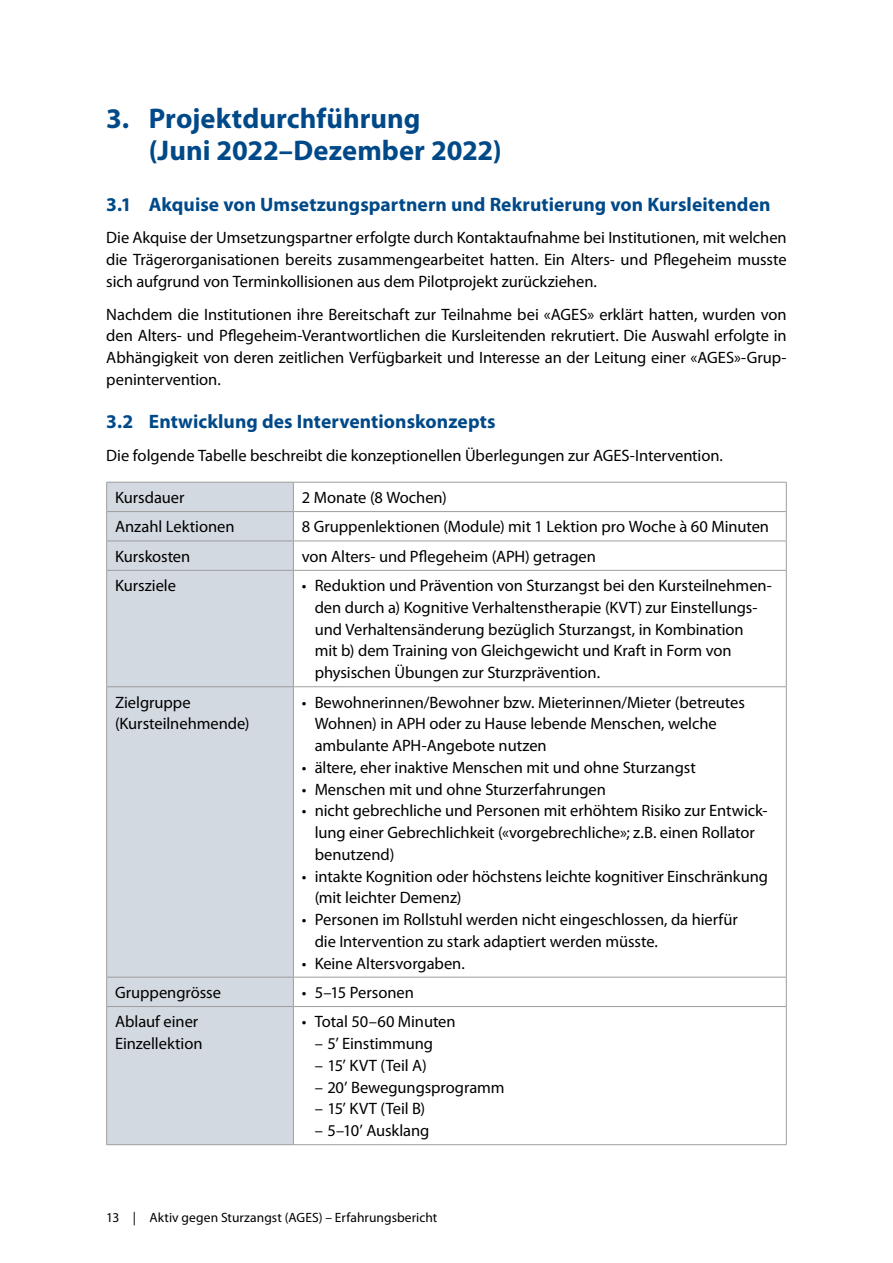
<style>
.page{position:relative;width:893px;height:1263px;background:#fff}
.page>*{position:absolute;margin:0;border:0;box-sizing:border-box;transform-origin:0 0}
.t1{font:700 28.5px/32.7px "Myriad Pro";color:#004988}
.t2{font:700 19.5px "Myriad Pro";letter-spacing:.005em;color:#004988}
.t3{font:16.5px/21.8px "Myriad Pro";letter-spacing:-.005em;color:#000}
.t4{font:13.5px "Myriad Pro";letter-spacing:.005em;color:#000}
</style>
<div class="page">
<div style="left:107px;top:483px;width:186px;height:661px;background:#d3d9e1"></div>
<hr style="left:106px;top:482px;width:187px;height:1px;background:#9d9d9c">
<hr style="left:293px;top:482px;width:494px;height:1px;background:#9d9d9c">
<hr style="left:106px;top:511px;width:187px;height:1px;background:#9d9d9c">
<hr style="left:293px;top:511px;width:494px;height:1px;background:#9d9d9c">
<hr style="left:106px;top:541px;width:187px;height:1px;background:#9d9d9c">
<svg style="left:106px;top:483px;width:1px;height:87px"></svg>
<hr style="left:293px;top:541px;width:494px;height:1px;background:#9d9d9c">
<svg style="left:293px;top:483px;width:1px;height:87px"></svg>
<svg style="left:786px;top:483px;width:1px;height:87px"></svg>
<hr style="left:106px;top:570px;width:187px;height:1px;background:#9d9d9c">
<hr style="left:106px;top:571px;width:1px;height:115px;background:#9d9d9c">
<hr style="left:293px;top:570px;width:494px;height:1px;background:#9d9d9c">
<hr style="left:293px;top:571px;width:1px;height:115px;background:#9d9d9c">
<hr style="left:786px;top:571px;width:1px;height:115px;background:#9d9d9c">
<hr style="left:106px;top:686px;width:187px;height:1px;background:#9d9d9c">
<hr style="left:106px;top:687px;width:1px;height:290px;background:#9d9d9c">
<hr style="left:293px;top:686px;width:494px;height:1px;background:#9d9d9c">
<hr style="left:293px;top:687px;width:1px;height:290px;background:#9d9d9c">
<hr style="left:786px;top:687px;width:1px;height:290px;background:#9d9d9c">
<hr style="left:106px;top:977px;width:187px;height:1px;background:#9d9d9c">
<svg style="left:106px;top:977px;width:1px;height:29px"></svg>
<hr style="left:293px;top:977px;width:494px;height:1px;background:#9d9d9c">
<svg style="left:293px;top:977px;width:1px;height:29px"></svg>
<svg style="left:786px;top:977px;width:1px;height:29px"></svg>
<hr style="left:106px;top:1006px;width:187px;height:1px;background:#9d9d9c">
<hr style="left:106px;top:1007px;width:1px;height:137px;background:#9d9d9c">
<hr style="left:293px;top:1006px;width:494px;height:1px;background:#9d9d9c">
<hr style="left:293px;top:1007px;width:1px;height:137px;background:#9d9d9c">
<hr style="left:786px;top:1007px;width:1px;height:137px;background:#9d9d9c">
<hr style="left:106px;top:1144px;width:187px;height:1px;background:#9d9d9c">
<hr style="left:293px;top:1144px;width:494px;height:1px;background:#9d9d9c">
<h1 class="t1" style="left:149px;top:101px;width:354px;text-indent:-42px">3. Projektdurchführung<br>(Juni 2022–Dezember 2022)</h1>
<p class="t2" style="left:106px;top:191px;width:666px">3.1 Akquise von Umsetzungspartnern und Rekrutierung von Kursleitenden</p>
<p class="t3" style="left:106px;top:227px;width:682px;text-align:justify">Die Akquise der Umsetzungspartner erfolgte durch Kontaktaufnahme bei Institutionen, mit welchen die Trägerorganisationen bereits zusammengearbeitet hatten. Ein Alters- und Pflegeheim musste sich aufgrund von Terminkollisionen aus dem Pilotprojekt zurückziehen.</p>
<p class="t3" style="left:106px;top:303px;width:682px;text-align:justify">Nachdem die Institutionen ihre Bereitschaft zur Teilnahme bei «AGES» erklärt hatten, wurden von den Alters- und Pflegeheim-Verantwortlichen die Kursleitenden rekrutiert. Die Auswahl erfolgte in Abhängigkeit von deren zeitlichen Verfügbarkeit und Interesse an der Leitung einer «AGES»-Grup&shy;penintervention.</p>
<p class="t2" style="left:106px;top:409px;width:391px">3.2 Entwicklung des Interventionskonzepts</p>
<p class="t3" style="left:106px;top:444px;width:618px">Die folgende Tabelle beschreibt die konzeptionellen Überlegungen zur AGES-Intervention.</p>
<p class="t3" style="left:115px;top:486px;width:71px">Kursdauer</p>
<p class="t3" style="left:302px;top:486px;width:146px">2 Monate (8 Wochen)</p>
<p class="t3" style="left:115px;top:516px;width:121px">Anzahl Lektionen</p>
<p class="t3" style="left:302px;top:516px;width:469px">8 Gruppenlektionen (Module) mit 1 Lektion pro Woche à 60 Minuten</p>
<p class="t3" style="left:115px;top:545px;width:77px">Kurskosten</p>
<p class="t3" style="left:302px;top:545px;width:296px">von Alters- und Pflegeheim (APH) getragen</p>
<p class="t3" style="left:115px;top:575px;width:62px">Kursziele</p>
<p class="t3" style="left:315px;top:575px;width:459px;text-indent:-13px">• Reduktion und Prävention von Sturzangst bei den Kursteilnehmen&shy;den durch a) Kognitive Verhaltenstherapie (KVT) zur Einstellungs&shy;und Verhaltensänderung bezüglich Sturzangst, in Kombination<br>mit b) dem Training von Gleichgewicht und Kraft in Form von physischen Übungen zur Sturzprävention.</p>
<p class="t3" style="left:115px;top:691px;width:136px">Zielgruppe (Kursteilnehmende)</p>
<p class="t3" style="left:315px;top:691px;width:432px;text-indent:-13px">• Bewohnerinnen/Bewohner bzw. Mieterinnen/Mieter (betreutes<br>Wohnen) in APH oder zu Hause lebende Menschen, welche ambulante APH-Angebote nutzen</p>
<p class="t3" style="left:302px;top:756px;width:395px">• ältere, eher inaktive Menschen mit und ohne Sturzangst</p>
<p class="t3" style="left:302px;top:778px;width:306px">• Menschen mit und ohne Sturzerfahrungen</p>
<p class="t3" style="left:315px;top:800px;width:454px;text-indent:-13px">• nicht gebrechliche und Personen mit erhöhtem Risiko zur Entwick&shy;lung einer Gebrechlichkeit («vorgebrechliche»; z.B. einen Rollator benutzend)</p>
<p class="t3" style="left:315px;top:865px;width:455px;text-indent:-13px">• intakte Kognition oder höchstens leichte kognitiver Einschränkung (mit leichter Demenz)</p>
<p class="t3" style="left:315px;top:908px;width:425px;text-indent:-13px">• Personen im Rollstuhl werden nicht eingeschlossen, da hierfür die Intervention zu stark adaptiert werden müsste.</p>
<p class="t3" style="left:302px;top:952px;width:164px">• Keine Altersvorgaben.</p>
<p class="t3" style="left:115px;top:981px;width:107px">Gruppengrösse</p>
<p class="t3" style="left:302px;top:981px;width:114px">• 5–15 Personen</p>
<p class="t3" style="left:115px;top:1011px;width:89px">Ablauf einer<br>Einzellektion</p>
<p class="t3" style="left:302px;top:1011px;width:155px">• Total 50–60 Minuten</p>
<p class="t3" style="left:315px;top:1032px;width:120px">– 5’ Einstimmung</p>
<p class="t3" style="left:315px;top:1054px;width:114px">– 15’ KVT (Teil A)</p>
<p class="t3" style="left:315px;top:1076px;width:192px">– 20’ Bewegungsprogramm</p>
<p class="t3" style="left:315px;top:1098px;width:112px">– 15’ KVT (Teil B)</p>
<p class="t3" style="left:315px;top:1119px;width:116px">– 5–10’ Ausklang</p>
<p class="t4" style="left:106px;top:1209px;width:333px">13 | Aktiv gegen Sturzangst (AGES) – Erfahrungsbericht</p>
</div>
